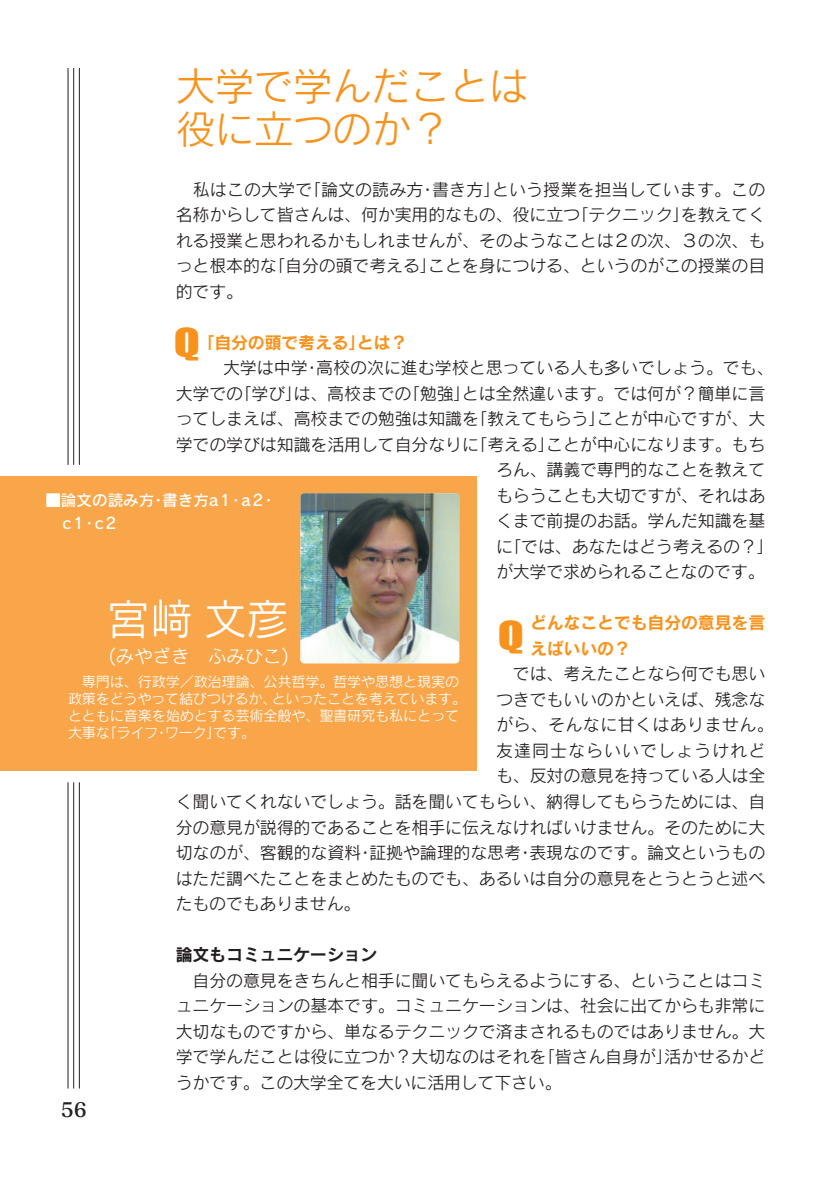
<style>
.page{position:relative;width:840px;height:1190px;background:#fff}
.page>*{position:absolute;margin:0;border:0;box-sizing:border-box;transform-origin:0 0}
.t1{font:42.6px "Rodin CID M";color:#fff}
.t2{font:39.6px/42.6px "Rodin CID M";letter-spacing:-.015em;color:#f7931d}
.t3{font:36.8px "Impact";color:#f7931d;scale:1.3 1}
.t4{font:19.8px "Matisse CID B";color:#231f20}
.t5{font:18.4px "Rodin CID M";color:#fff}
.t6{font:17px/25.6px "Rodin CID M";letter-spacing:-.01em;color:#231f20;text-align:justify}
.t7{font:17px/25.6px "Rodin CID B";letter-spacing:-.01em;color:#f7931d}
.t8{font:17px "Rodin CID M";letter-spacing:.025em;color:#231f20}
.t9{font:17px "Rodin CID M";letter-spacing:.06em;color:#231f20}
.t10{font:17px "Rodin CID B";letter-spacing:-.015em;color:#231f20}
.t11{font:15.6px/22.6px "Rodin CID DB";color:#fff}
.t12{font:14.2px/17px "Rodin CID M";letter-spacing:-.015em;color:#fff}
</style>
<div class="page">
<div style="left:0;top:476px;width:476px;height:295px;background:#f9a64a"></div>
<img style="left:300px;top:493px;width:159px;height:170px;border-radius:4px">
<svg style="left:154px;top:600px;width:37px;height:38px"></svg>
<hr style="left:68px;top:68px;width:1px;height:397px;background:#231f20">
<hr style="left:73px;top:68px;width:1px;height:397px;background:#231f20">
<hr style="left:79px;top:68px;width:1px;height:397px;background:#231f20">
<hr style="left:68px;top:782px;width:1px;height:306px;background:#231f20">
<hr style="left:73px;top:782px;width:1px;height:307px;background:#231f20">
<hr style="left:79px;top:782px;width:1px;height:307px;background:#231f20">
<h2 class="t2" style="left:176px;top:71px;width:354px">大学で学んだことは役に立つのか？</h2>
<p class="t6" style="left:176px;top:179px;width:591px;text-indent:17px">私はこの大学で｢論文の読み方･書き方｣という授業を担当しています。この名称からして皆さんは、何か実用的なもの、役に立つ｢テクニック｣を教えてくれる授業と思われるかもしれませんが、そのようなことは２の次、３の次、もっと根本的な｢自分の頭で考える｣ことを身につける、というのがこの授業の目的です。</p>
<p class="t7" style="left:206px;top:332px;width:203px">｢自分の頭で考える｣とは？</p>
<p class="t6" style="left:223px;top:357px;width:552px">大学は中学･高校の次に進む学校と思っている人も多いでしょう。でも、</p>
<p class="t6" style="left:176px;top:383px;width:591px">大学での｢学び｣は、高校までの｢勉強｣とは全然違います。では何が？簡単に言</p>
<p class="t6" style="left:176px;top:408px;width:591px">ってしまえば、高校までの勉強は知識を｢教えてもらう｣ことが中心ですが、大</p>
<p class="t6" style="left:176px;top:434px;width:591px">学での学びは知識を活用して自分なりに｢考える｣ことが中心になります。もち</p>
<p class="t6" style="left:496px;top:459px;width:271px">ろん、講義で専門的なことを教えて</p>
<p class="t6" style="left:496px;top:485px;width:271px">もらうことも大切ですが、それはあ</p>
<p class="t6" style="left:496px;top:510px;width:271px">くまで前提のお話。学んだ知識を基</p>
<p class="t6" style="left:496px;top:536px;width:271px">に｢では、あなたはどう考えるの？｣</p>
<p class="t6" style="left:496px;top:561px;width:270px">が大学で求められることなのです。</p>
<p class="t7" style="left:530px;top:613px;width:237px">どんなことでも自分の意見を言えばいいの？</p>
<p class="t6" style="left:513px;top:664px;width:254px">では、考えたことなら何でも思い</p>
<p class="t6" style="left:496px;top:689px;width:271px">つきでもいいのかといえば、残念な</p>
<p class="t8" style="left:496px;top:719px;width:279px">がら、そんなに甘くはありません。</p>
<p class="t9" style="left:496px;top:744px;width:271px">友達同士ならいいでしょうけれど</p>
<p class="t6" style="left:496px;top:766px;width:271px">も、反対の意見を持っている人は全</p>
<p class="t6" style="left:176px;top:791px;width:591px">く聞いてくれないでしょう。話を聞いてもらい、納得してもらうためには、自</p>
<p class="t6" style="left:176px;top:817px;width:591px">分の意見が説得的であることを相手に伝えなければいけません。そのために大</p>
<p class="t6" style="left:176px;top:842px;width:591px">切なのが、客観的な資料･証拠や論理的な思考･表現なのです。論文というもの</p>
<p class="t6" style="left:176px;top:868px;width:591px">はただ調べたことをまとめたものでも、あるいは自分の意見をとうとうと述べ</p>
<p class="t6" style="left:176px;top:893px;width:186px">たものでもありません。</p>
<p class="t10" style="left:176px;top:948px;width:203px">論文もコミュニケーション</p>
<p class="t6" style="left:176px;top:970px;width:591px;text-indent:17px">自分の意見をきちんと相手に聞いてもらえるようにする、ということはコミュニケーションの基本です。コミュニケーションは、社会に出てからも非常に大切なものですから、単なるテクニックで済まされるものではありません。大学で学んだことは役に立つか？大切なのはそれを｢皆さん自身が｣活かせるかどうかです。この大学全てを大いに活用して下さい。</p>
<h3 class="t3" style="left:174px;top:331px;width:22px">Q</h3>
<p class="t11" style="left:63px;top:491px;width:212px;text-indent:-17px">■論文の読み方･書き方a1･a2･c1･c2</p>
<h1 class="t1" style="left:107px;top:603px;width:44px">宮</h1>
<h1 class="t1" style="left:204px;top:603px;width:87px">文彦</h1>
<p class="t5" style="left:109px;top:649px;width:182px">(みやざき　ふみひこ)</p>
<h3 class="t3" style="left:498px;top:624px;width:22px">Q</h3>
<p class="t12" style="left:68px;top:675px;width:400px;text-indent:14px">専門は、行政学／政治理論、公共哲学。哲学や思想と現実の政策をどうやって結びつけるか、といったことを考えています。とともに音楽を始めとする芸術全般や、聖書研究も私にとって大事な｢ライフ･ワーク｣です。</p>
<p class="t4" style="left:61px;top:1102px;width:28px">56</p>
</div>
